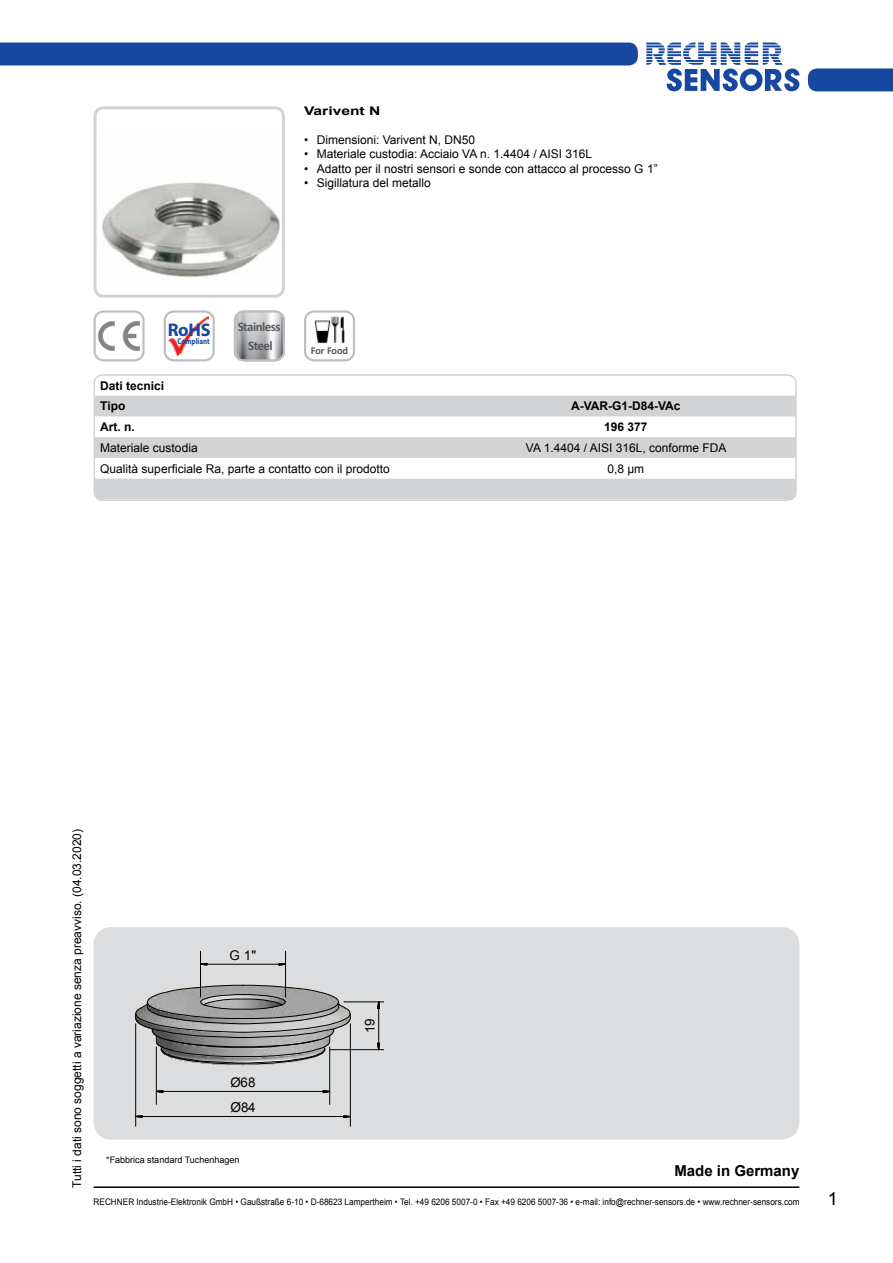
<style>
.page{position:relative;width:893px;height:1263px;background:#fff}
.page>*{position:absolute;margin:0;border:0;box-sizing:border-box;transform-origin:0 0}
.t1{font:700 18.3px "Myriad Pro";color:#17479e}
.t2{font:18px "Arial";color:#000}
.t3{font:700 15px "Arial";color:#000}
.t4{font:13.35px "Arial";letter-spacing:.005em;color:#000}
.t5{font:700 13.05px/18.1px "Calibri";letter-spacing:-.045em;color:#58595b;text-align:center}
.t6{font:12px "Arial";color:#000}
.t7{font:700 12px/20.7px "Arial";color:#000}
.t8{font:700 12px "Arial";color:#000;scale:1.3 1}
.t9{font:700 10.5px "Calibri";letter-spacing:-.02em;color:#58595b}
.t10{font:9px "Arial";color:#000;scale:.91 1}
.t11{font:9px "Arial";color:#000}
.t12{font:700 8.4px "Myriad Pro";color:#17479e;scale:.82 1}
.s1{font-size:13.8px}
</style>
<div class="page">
<svg style="left:646px;top:43px;width:153px;height:48px"></svg>
<div style="left:808px;top:68px;width:85px;height:23px;background:#17479e"></div>
<hr style="left:94px;top:1186px;width:705px;height:2px;background:#000">
<div style="left:0;top:43px;width:638px;height:22px;background:#17479e"></div>
<img style="left:98px;top:182px;width:183px;height:112px">
<div style="left:94px;top:106px;width:191px;height:192px;border:3px solid #d1d3d4;border-radius:9px"></div>
<div style="left:94px;top:927px;width:705px;height:213px;background:#dcddde;border-radius:18px"></div>
<div style="left:94px;top:310px;width:51px;height:51px;border:2px solid #bcbec0;border-radius:9px"></div>
<svg style="left:98px;top:321px;width:42px;height:30px"></svg>
<div style="left:164px;top:310px;width:51px;height:51px;border:2px solid #bcbec0;border-radius:9px"></div>
<img style="left:168px;top:316px;width:40px;height:40px">
<svg style="left:234px;top:310px;width:51px;height:51px;background:#bfc0c2"></svg>
<div style="left:304px;top:310px;width:51px;height:51px;border:2px solid #bcbec0;border-radius:9px"></div>
<img style="left:314px;top:316px;width:31px;height:28px">
<svg style="left:135px;top:985px;width:216px;height:79px"></svg>
<svg style="left:136px;top:1115px;width:7px;height:3px"></svg>
<svg style="left:343px;top:1115px;width:7px;height:3px"></svg>
<hr style="left:142px;top:1116px;width:202px;height:1px;background:#000">
<hr style="left:135px;top:1024px;width:1px;height:102px;background:#000">
<hr style="left:350px;top:1024px;width:1px;height:102px;background:#000">
<svg style="left:155px;top:1090px;width:8px;height:3px"></svg>
<svg style="left:323px;top:1090px;width:8px;height:3px"></svg>
<hr style="left:163px;top:1091px;width:160px;height:1px;background:#000">
<hr style="left:156px;top:1047px;width:1px;height:57px;background:#000">
<hr style="left:329px;top:1047px;width:1px;height:57px;background:#000">
<svg style="left:201px;top:963px;width:6px;height:2px"></svg>
<svg style="left:279px;top:963px;width:8px;height:2px"></svg>
<hr style="left:207px;top:964px;width:72px;height:1px;background:#000">
<hr style="left:285px;top:951px;width:1px;height:46px;background:#000">
<hr style="left:200px;top:951px;width:1px;height:46px;background:#000">
<svg style="left:377px;top:1001px;width:3px;height:14px"></svg>
<svg style="left:377px;top:1043px;width:3px;height:8px"></svg>
<hr style="left:378px;top:1008px;width:1px;height:35px;background:#000">
<hr style="left:344px;top:1002px;width:40px;height:1px;background:#000">
<hr style="left:330px;top:1049px;width:54px;height:1px;background:#000">
<svg style="left:94px;top:396px;width:700px;height:102px;fill:#d1d3d4"></svg>
<div style="left:94px;top:374px;width:703px;height:127px;border:2px solid #d1d3d4;border-radius:9px"></div>
<p class="t8" style="left:304px;top:103px;width:60px">Varivent N</p>
<p class="t6" style="left:304px;top:132px;width:173px">• Dimensioni: Varivent N, DN50</p>
<p class="t6" style="left:304px;top:146px;width:290px">• Materiale custodia: Acciaio VA n. 1.4404 / AISI 316L</p>
<p class="t6" style="left:304px;top:161px;width:355px">• Adatto per il nostri sensori e sonde con attacco al processo G 1”</p>
<p class="t6" style="left:304px;top:175px;width:128px">• Sigillatura del metallo</p>
<h1 class="t1" style="left:168px;top:318px;width:44px">RoHS</h1>
<p class="t5" style="left:238px;top:318px;width:44px">Stainless<br>Steel</p>
<p class="t12" style="left:178px;top:335px;width:41px">Compliant</p>
<p class="t7" style="left:100px;top:375px;width:66px">Dati tecnici<br>Tipo</p>
<p class="t9" style="left:311px;top:343px;width:39px">For Food</p>
<p class="t7" style="left:571px;top:396px;width:111px">A-VAR-G1-D84-VAc</p>
<p class="t7" style="left:100px;top:417px;width:36px">Art. n.</p>
<p class="t7" style="left:604px;top:417px;width:45px">196 377</p>
<p class="t6" style="left:100px;top:440px;width:99px">Materiale custodia</p>
<p class="t6" style="left:526px;top:440px;width:202px">VA 1.4404 / AISI 316L, conforme FDA</p>
<p class="t6" style="left:100px;top:461px;width:291px">Qualità superficiale Ra, parte a contatto con il prodotto</p>
<p class="t6" style="left:607px;top:461px;width:38px">0,8 µm</p>
<p class="t6" style="left:69px;top:1188px;width:361px;rotate:-90deg">Tutti i dati sono soggetti a variazione senza preavviso. (04.03.2020)</p>
<p class="t4" style="left:230px;top:947px;width:28px">G 1"</p>
<p class="t4" style="left:230px;top:1074px;width:27px">Ø68</p>
<p class="t4" style="left:230px;top:1099px;width:27px"><span class="s1">Ø</span>84</p>
<p class="t11" style="left:106px;top:1154px;width:135px">*Fabbrica standard Tuchenhagen</p>
<p class="t4" style="left:361px;top:1033px;width:17px;rotate:-90deg">19</p>
<p class="t3" style="left:674px;top:1161px;width:127px">Made in Germany</p>
<p class="t10" style="left:94px;top:1196px;width:777px">RECHNER Industrie-Elektronik GmbH • Gaußstraße 6-10 • D-68623 Lampertheim • Tel. +49 6206 5007-0 • Fax +49 6206 5007-36 • e-mail: info@rechner-sensors.de • www.rechner-sensors.com</p>
<h2 class="t2" style="left:828px;top:1187px;width:12px">1</h2>
</div>
